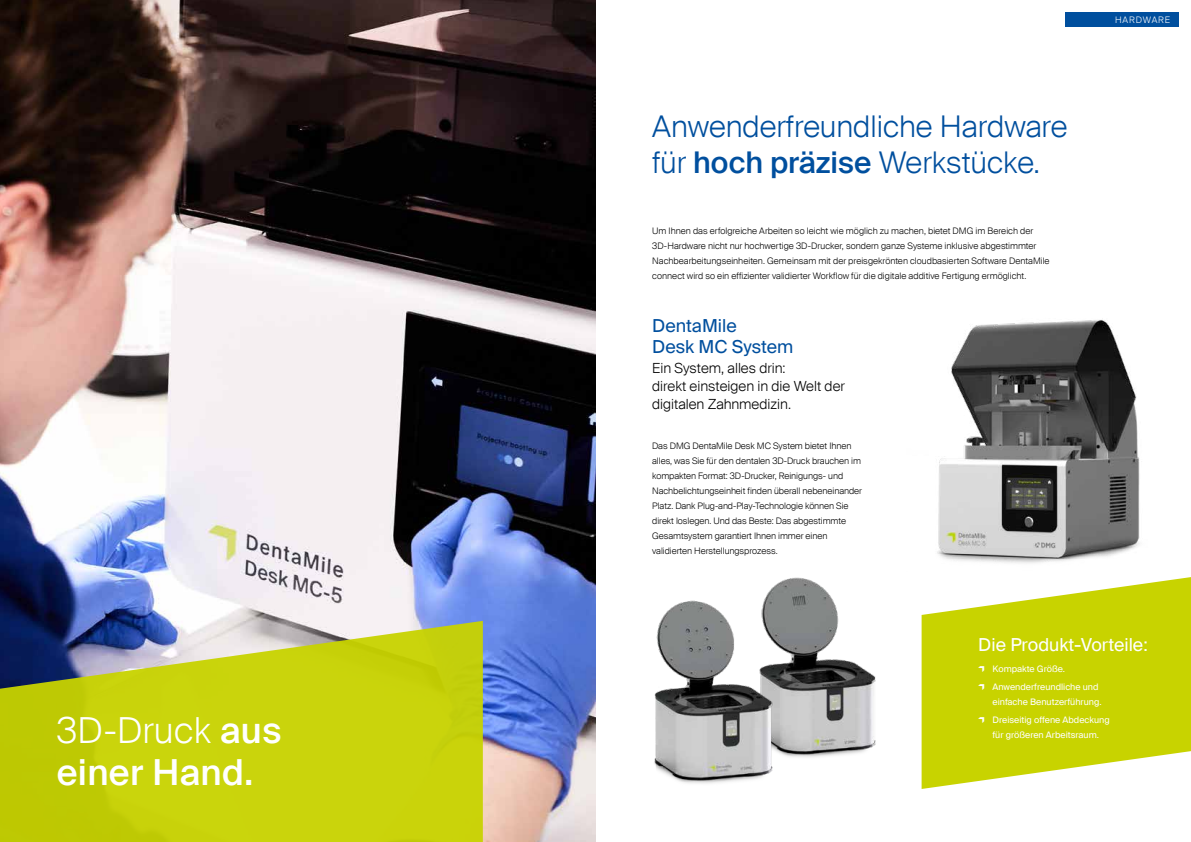
<style>
.page{position:relative;width:1191px;height:842px;background:#fff}
.page>*{position:absolute;margin:0;border:0;box-sizing:border-box;transform-origin:0 0}
.t1{font:500 36px/42px "Suisse Intl";letter-spacing:.01em;color:#fff}
.t2{font:300 30px/36px "Suisse Intl";color:#004f9e}
.t3{font:18px/21px "Suisse Intl";color:#004f9e}
.t4{font:18px "Suisse Intl";color:#fff}
.t5{font:300 14px/18px "Suisse Intl";color:#000}
.t6{font:300 9px/15px "Suisse Intl";letter-spacing:-.005em;color:#000}
.t7{font:9px/15px "Suisse Intl";color:#fff}
.t8{font:300 9px "Suisse Intl";letter-spacing:.1em;color:#fff}
.s1{font-weight:300}
.s2{font-weight:500}
</style>
<div class="page">
<img style="left:0;top:0;width:595px;height:842px">
<svg style="left:0;top:621px;width:483px;height:221px;background:#bbc522"></svg>
<img style="left:937px;top:320px;width:203px;height:243px">
<img style="left:769px;top:577px;width:107px;height:181px">
<svg style="left:921px;top:577px;width:270px;height:212px;fill:#c8d300"></svg>
<img style="left:654px;top:591px;width:128px;height:193px">
<div style="left:1065px;top:13px;width:113px;height:14px;background:#004f9e"></div>
<h1 class="t1" style="left:57px;top:710px;width:226px"><span class="s1">3D-Druck</span> aus einer Hand.</h1>
<h2 class="t2" style="left:652px;top:109px;width:417px">Anwenderfreundliche Hardware für <span class="s2">hoch präzise</span> Werkstücke.</h2>
<p class="t6" style="left:652px;top:223px;width:399px">Um Ihnen das erfolgreiche Arbeiten so leicht wie möglich zu machen, bietet DMG im Bereich der 3D-Hardware nicht nur hochwertige 3D-Drucker, sondern ganze Systeme inklusive abgestimmter Nachbearbeitungseinheiten. Gemeinsam mit der preisgekrönten cloudbasierten Software DentaMile connect wird so ein effizienter validierter Workflow für die digitale additive Fertigung ermöglicht.</p>
<h3 class="t3" style="left:652px;top:315px;width:143px">DentaMile<br>Desk MC System</h3>
<h3 class="t5" style="left:652px;top:360px;width:194px">Ein System, alles drin:<br>direkt einsteigen in die Welt der digitalen Zahnmedizin.</h3>
<p class="t6" style="left:652px;top:438px;width:211px">Das DMG DentaMile Desk MC System bietet Ihnen alles, was Sie für den dentalen 3D-Druck brauchen im kompakten Format: 3D-Drucker, Reinigungs- und Nachbelichtungseinheit finden überall nebeneinander Platz. Dank Plug-and-Play-Technologie können Sie direkt loslegen. Und das Beste: Das abgestimmte Gesamtsystem garantiert Ihnen immer einen validierten Herstellungsprozess.</p>
<p class="t8" style="left:1115px;top:15px;width:56px">HARDWARE</p>
<h3 class="t4" style="left:978px;top:634px;width:171px">Die Produkt-Vorteile:</h3>
<p class="t7" style="left:978px;top:662px;width:88px">• Kompakte Größe.</p>
<p class="t7" style="left:992px;top:680px;width:111px;text-indent:-14px">• Anwenderfreundliche und einfache Benutzerführung.</p>
<p class="t7" style="left:978px;top:712px;width:133px;text-align:center">• Dreiseitig offene Abdeckung für größeren Arbeitsraum.</p>
</div>
